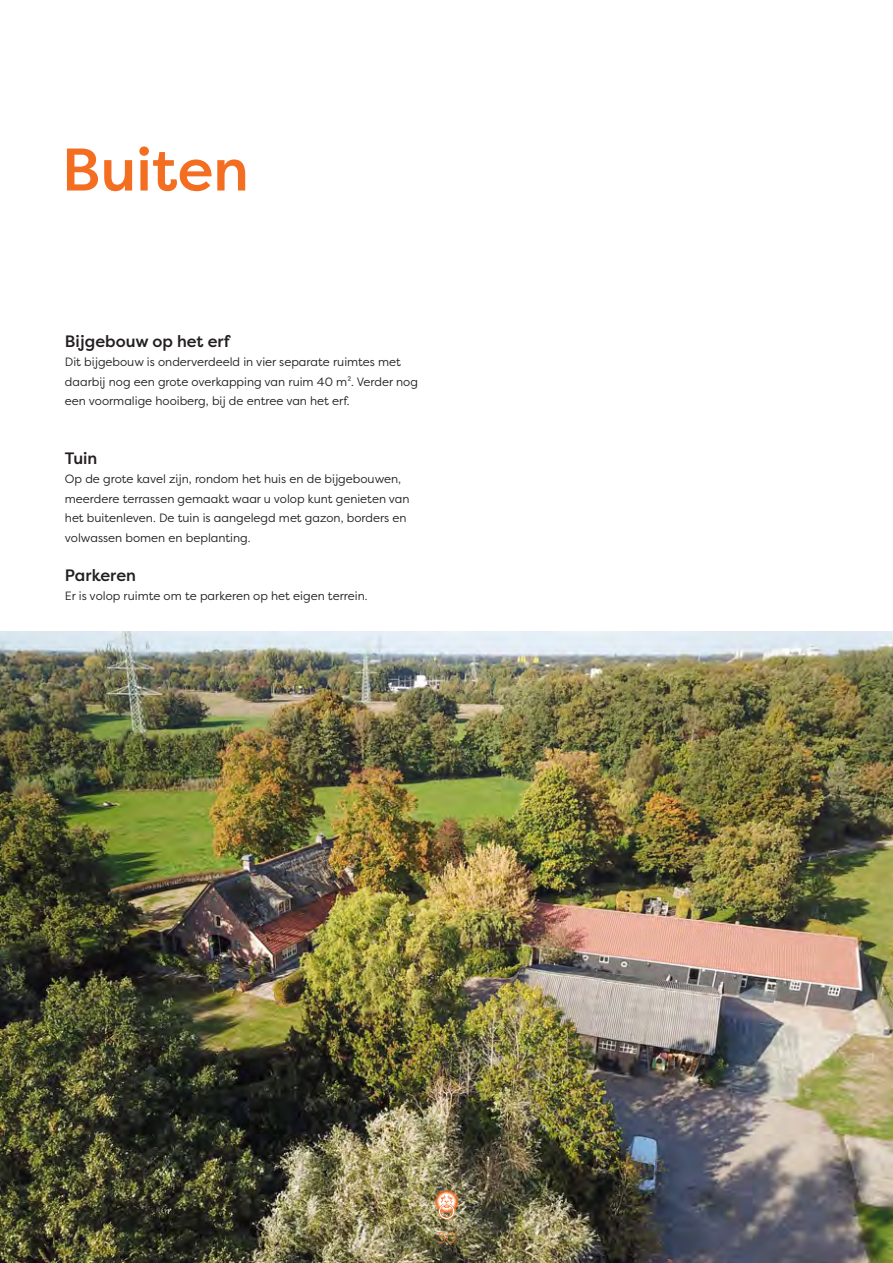
<style>
.page{position:relative;width:893px;height:1263px;background:#fff}
.page>*{position:absolute;margin:0;border:0;box-sizing:border-box;transform-origin:0 0}
.Body_9-15{font:500 60px "Filson Pro";color:#f36e21}
.tussenkop{font:500 16.5px "Filson Pro";color:#231f20}
.t1{font:300 15px "Filson Pro";color:#f36e21}
.Body_9-15-2{font:12px/19.5px "Filson Pro";color:#231f20}
</style>
<div class="page">
<img style="left:0;top:631px;width:893px;height:632px">
<svg style="left:435px;top:1190px;width:23px;height:29px"></svg>
<p class="Body_9-15" style="left:62px;top:128px;width:189px">Buiten</p>
<p class="tussenkop" style="left:65px;top:329px;width:167px">Bijgebouw op het erf</p>
<p class="Body_9-15-2" style="left:65px;top:352px;width:355px">Dit bijgebouw is onderverdeeld in vier separate ruimtes met daarbij nog een grote overkapping van ruim 40 m². Verder nog een voormalige hooiberg, bij de entree van het erf.</p>
<p class="tussenkop" style="left:65px;top:446px;width:34px">Tuin</p>
<p class="Body_9-15-2" style="left:65px;top:469px;width:346px">Op de grote kavel zijn, rondom het huis en de bijgebouwen, meerdere terrassen gemaakt waar u volop kunt genieten van het buitenleven. De tuin is aangelegd met gazon, borders en volwassen bomen en beplanting.</p>
<p class="tussenkop" style="left:65px;top:563px;width:73px">Parkeren</p>
<p class="Body_9-15-2" style="left:65px;top:586px;width:304px">Er is volop ruimte om te parkeren op het eigen terrein.</p>
<p class="t1" style="left:437px;top:1228px;width:21px">30</p>
</div>
